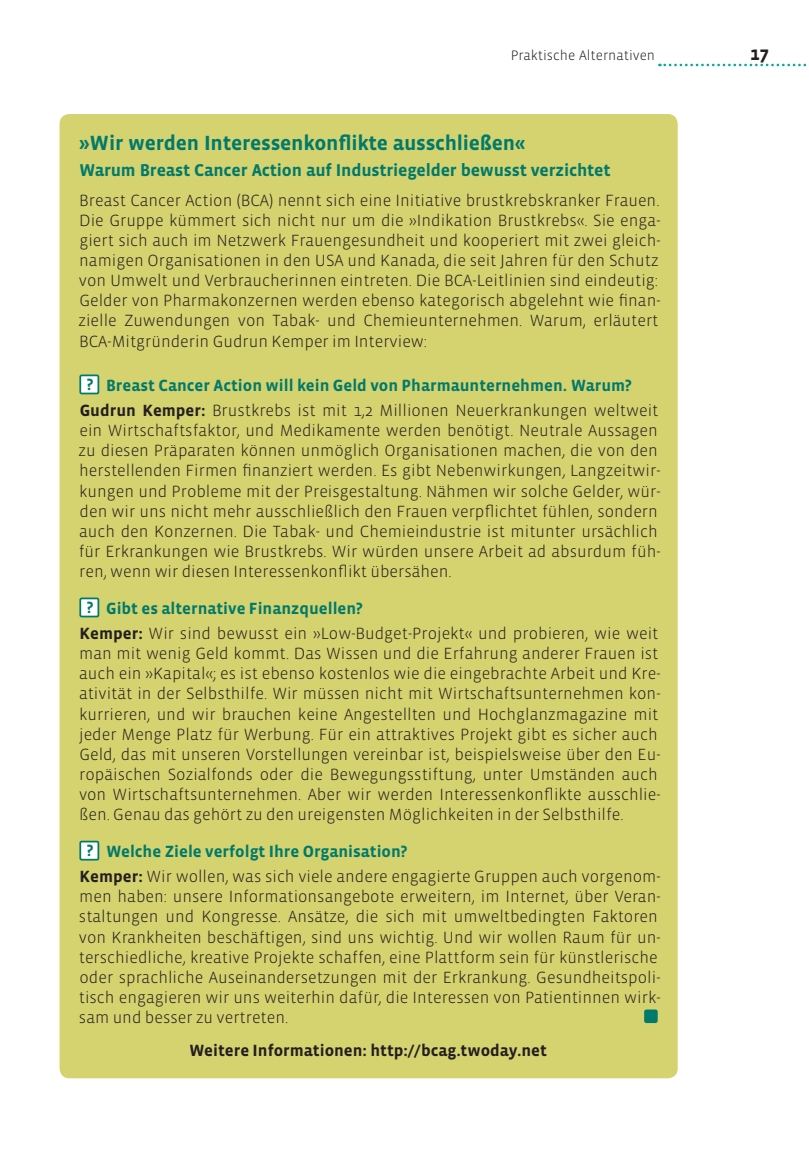
<style>
.page{position:relative;width:809px;height:1166px;background:#fff}
.page>*{position:absolute;margin:0;border:0;box-sizing:border-box;transform-origin:0 0}
.Ü2_Box{font:700 21px "Vista Sans";letter-spacing:-.01em;color:#007a6a}
.t1{font:700 19.25px "Vista Sans";color:#231f20}
.Ü2_Box-2{font:700 17.5px "Vista Sans";letter-spacing:-.01em;color:#007a6a}
.Fließ_9_5_11_5{font:300 16.62px/20.1px "Vista Sans";color:#231f20}
.Fließ_Vista{font:700 16.62px "Vista Sans";color:#007a6a}
.Fließ_Vista-2{font:700 16.62px "Vista Sans";color:#231f20}
.t2{font:300 14px "Vista Sans";color:#231f20}
.s1{font-weight:700}
</style>
<div class="page">
<svg style="left:659px;top:64px;width:148px;height:2px"></svg>
<div style="left:60px;top:114px;width:617px;height:964px;background:#d5d270;border-radius:10px"></div>
<div style="left:80px;top:375px;width:18px;height:18px;background:#fff"></div>
<div style="left:79px;top:374px;width:20px;height:20px;border:2px solid #007a6a"></div>
<div style="left:80px;top:598px;width:18px;height:18px;background:#fff"></div>
<div style="left:79px;top:597px;width:20px;height:20px;border:2px solid #007a6a"></div>
<div style="left:80px;top:841px;width:18px;height:19px;background:#fff"></div>
<div style="left:79px;top:841px;width:20px;height:19px;border:2px solid #007a6a"></div>
<div style="left:645px;top:1010px;width:11px;height:12px;background:#007a6a"></div>
<div style="left:644px;top:1009px;width:13px;height:14px;border:2px solid #007a6a"></div>
<p class="t2" style="left:510px;top:48px;width:146px">Praktische Alternativen</p>
<p class="t1" style="left:750px;top:43px;width:21px">17</p>
<p class="Ü2_Box" style="left:79px;top:133px;width:448px">»Wir werden Interessenkonflikte ausschließen«</p>
<p class="Ü2_Box-2" style="left:79px;top:161px;width:533px">Warum Breast Cancer Action auf Industriegelder bewusst verzichtet</p>
<p class="Fließ_9_5_11_5" style="left:78px;top:190px;width:583px">Breast Cancer Action (BCA) nennt sich eine Initiative brustkrebskranker Frauen.<br>Die Gruppe kümmert sich nicht nur um die »Indikation Brustkrebs«. Sie enga&shy;giert sich auch im Netzwerk Frauengesundheit und kooperiert mit zwei gleich&shy;namigen Organisationen in den USA und Kanada, die seit Jahren für den Schutz von Umwelt und Verbraucherinnen eintreten. Die BCA-Leitlinien sind eindeutig:<br>Gelder von Pharmakonzernen werden ebenso kategorisch abgelehnt wie finan&shy;zielle Zuwendungen von Tabak- und Chemieunternehmen. Warum, erläutert BCA-Mitgründerin Gudrun Kemper im Interview:</p>
<p class="Fließ_Vista" style="left:87px;top:377px;width:547px">? Breast Cancer Action will kein Geld von Pharmaunternehmen. Warum?</p>
<p class="Fließ_9_5_11_5" style="left:78px;top:401px;width:583px"><span class="s1">Gudrun Kemper:</span> Brustkrebs ist mit 1,2 Millionen Neuerkrankungen weltweit ein Wirtschaftsfaktor, und Medikamente werden benötigt. Neutrale Aussagen zu diesen Präparaten können unmöglich Organisationen machen, die von den herstellenden Firmen finanziert werden. Es gibt Nebenwirkungen, Langzeitwir&shy;kungen und Probleme mit der Preisgestaltung. Nähmen wir solche Gelder, wür&shy;den wir uns nicht mehr ausschließlich den Frauen verpflichtet fühlen, sondern auch den Konzernen. Die Tabak- und Chemieindustrie ist mitunter ursächlich für Erkrankungen wie Brustkrebs. Wir würden unsere Arbeit ad absurdum füh&shy;ren, wenn wir diesen Interessenkonflikt übersähen.</p>
<p class="Fließ_Vista" style="left:87px;top:600px;width:278px">? Gibt es alternative Finanzquellen?</p>
<p class="Fließ_9_5_11_5" style="left:79px;top:624px;width:583px"><span class="s1">Kemper:</span> Wir sind bewusst ein »Low-Budget-Projekt« und probieren, wie weit man mit wenig Geld kommt. Das Wissen und die Erfahrung anderer Frauen ist auch ein »Kapital«; es ist ebenso kostenlos wie die eingebrachte Arbeit und Kre&shy;ativität in der Selbsthilfe. Wir müssen nicht mit Wirtschaftsunternehmen kon&shy;kurrieren, und wir brauchen keine Angestellten und Hochglanzmagazine mit jeder Menge Platz für Werbung. Für ein attraktives Projekt gibt es sicher auch Geld, das mit unseren Vorstellungen vereinbar ist, beispielsweise über den Eu&shy;ropäischen Sozialfonds oder die Bewegungsstiftung, unter Umständen auch von Wirtschaftsunternehmen. Aber wir werden Interessenkonflikte ausschlie&shy;ßen. Genau das gehört zu den ureigensten Möglichkeiten in der Selbsthilfe.</p>
<p class="Fließ_Vista" style="left:87px;top:843px;width:322px">? Welche Ziele verfolgt Ihre Organisation?</p>
<p class="Fließ_9_5_11_5" style="left:79px;top:867px;width:583px"><span class="s1">Kemper:</span> Wir wollen, was sich viele andere engagierte Gruppen auch vorgenom&shy;men haben: unsere Informationsangebote erweitern, im Internet, über Veran&shy;staltungen und Kongresse. Ansätze, die sich mit umweltbedingten Faktoren von Krankheiten beschäftigen, sind uns wichtig. Und wir wollen Raum für un&shy;terschiedliche, kreative Projekte schaffen, eine Plattform sein für künstlerische oder sprachliche Auseinandersetzungen mit der Erkrankung. Gesundheitspoli&shy;tisch engagieren wir uns weiterhin dafür, die Interessen von Patientinnen wirk&shy;sam und besser zu vertreten.</p>
<p class="Fließ_Vista-2" style="left:189px;top:1042px;width:359px">Weitere Informationen: http://bcag.twoday.net</p>
</div>
